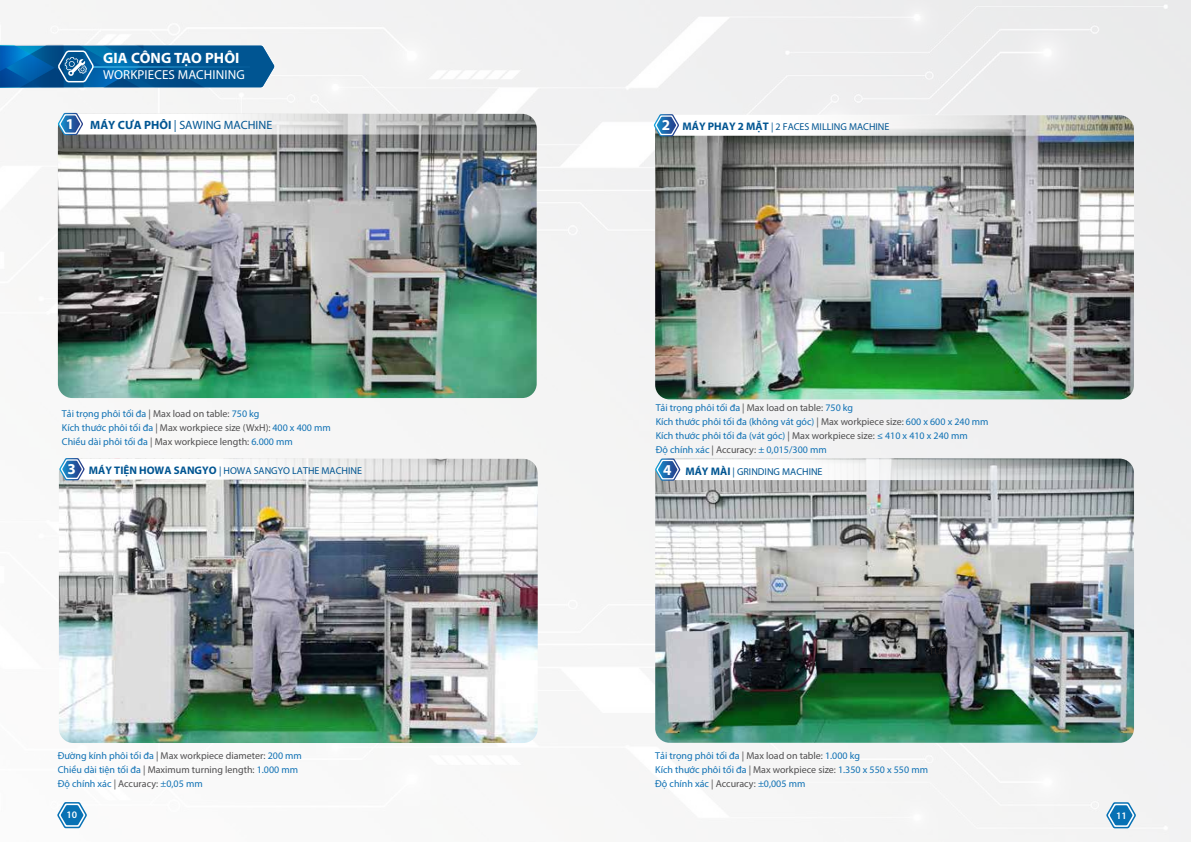
<style>
.page{position:relative;width:1191px;height:842px;background:#fff}
.page>*{position:absolute;margin:0;border:0;box-sizing:border-box;transform-origin:0 0}
.t1{font:700 15px "Myriad Pro";letter-spacing:.01em;color:#fff}
.t2{font:13px "Myriad Pro";letter-spacing:.01em;color:#fff}
.t3{font:12px "Myriad Pro";color:#005592}
.t4{font:10px/14px "Myriad Pro";color:#0f71b4}
.t5{font:10px "Myriad Pro";color:#005592}
.t6{font:600 10px "Myriad Pro";color:#fff}
.s1{font-weight:700;font-size:15.1px;color:#fff}
.s2{font-weight:700}
.s3{font-weight:700;font-size:11px}
.s4{color:#4f4e4f}
</style>
<div class="page">
<img style="left:58px;top:114px;width:479px;height:284px">
<img style="left:59px;top:459px;width:479px;height:284px">
<img style="left:655px;top:459px;width:479px;height:284px">
<img style="left:655px;top:115px;width:479px;height:284px">
<svg style="left:0;top:45px;width:276px;height:43px;background:#1264a0"></svg>
<svg style="left:83px;top:114px;width:422px;height:20px"></svg>
<svg style="left:58px;top:113px;width:25px;height:22px"></svg>
<svg style="left:679px;top:115px;width:421px;height:21px"></svg>
<svg style="left:654px;top:114px;width:25px;height:22px"></svg>
<svg style="left:85px;top:459px;width:421px;height:21px"></svg>
<svg style="left:59px;top:458px;width:26px;height:22px"></svg>
<svg style="left:680px;top:459px;width:422px;height:21px"></svg>
<svg style="left:655px;top:458px;width:25px;height:23px"></svg>
<svg style="left:1106px;top:802px;width:30px;height:26px"></svg>
<svg style="left:57px;top:802px;width:30px;height:26px"></svg>
<svg style="left:928px;top:646px;width:18px;height:11px"></svg>
<h1 class="t1" style="left:103px;top:49px;width:138px">GIA CÔNG TẠO PHÔI</h1>
<h2 class="t2" style="left:103px;top:67px;width:143px">WORKPIECES MACHINING</h2>
<p class="t3" style="left:66px;top:118px;width:208px"><span class="s1">1</span> <span class="s2">MÁY CƯA PHÔI</span> | SAWING MACHINE</p>
<p class="t5" style="left:662px;top:121px;width:229px"><span class="s1">2</span> <span class="s3">MÁY PHAY 2 MẶT</span> | 2 FACES MILLING MACHINE</p>
<p class="t4" style="left:62px;top:407px;width:270px">Tải trọng phôi tối đa <span class="s4">| Max load on table:</span> 750 kg<br>Kích thước phôi tối đa <span class="s4">| Max workpiece size (WxH):</span> 400 x 400 mm<br>Chiều dài phôi tối đa <span class="s4">| Max workpiece length:</span> 6.000 mm</p>
<p class="t5" style="left:67px;top:465px;width:296px"><span class="s1">3</span> <span class="s3">MÁY TIỆN HOWA SANGYO</span> | HOWA SANGYO LATHE MACHINE</p>
<p class="t4" style="left:58px;top:749px;width:246px">Đường kính phôi tối đa <span class="s4">| Max workpiece diameter:</span> 200 mm<br>Chiều dài tiện tối đa <span class="s4">| Maximum turning length:</span> 1.000 mm<br>Độ chính xác <span class="s4">| Accuracy:</span> ±0,05 mm</p>
<p class="t4" style="left:655px;top:400px;width:334px">Tải trọng phôi tối đa <span class="s4">| Max load on table:</span> 750 kg<br>Kích thước phôi tối đa (không vát góc) <span class="s4">| Max workpiece size:</span> 600 x 600 x 240 mm Kích thước phôi tối đa (vát góc) <span class="s4">| Max workpiece size:</span> ≤ 410 x 410 x 240 mm<br>Độ chính xác <span class="s4">| Accuracy:</span> ± 0,015/300 mm</p>
<p class="t5" style="left:663px;top:465px;width:161px"><span class="s1">4</span> <span class="s3">MÁY MÀI</span> | GRINDING MACHINE</p>
<p class="t4" style="left:655px;top:749px;width:274px">Tải trọng phôi tối đa <span class="s4">| Max load on table:</span> 1.000 kg<br>Kích thước phôi tối đa <span class="s4">| Max workpiece size:</span> 1.350 x 550 x 550 mm<br>Độ chính xác <span class="s4">| Accuracy:</span> ±0,005 mm</p>
<p class="t6" style="left:66px;top:809px;width:12px">10</p>
<p class="t6" style="left:1116px;top:809px;width:12px">11</p>
</div>
